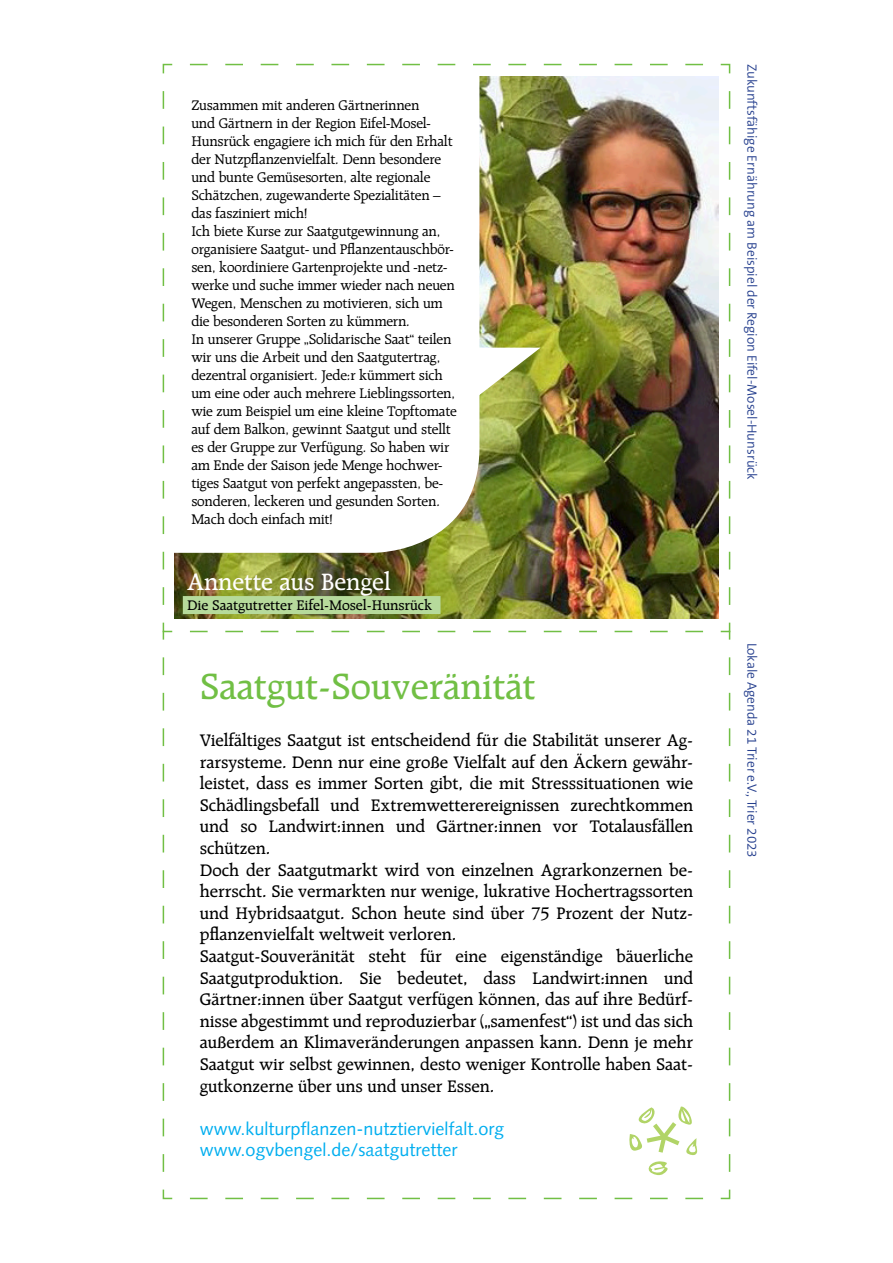
<style>
.page{position:relative;width:893px;height:1263px;background:#fff}
.page>*{position:absolute;margin:0;border:0;box-sizing:border-box;transform-origin:0 0}
.t1{font:500 39px "Raleigh";color:#71bf44}
.t2{font:500 25.5px "Raleigh";color:#fff}
.t3{font:500 18px/21.6px "Raleigh";color:#000}
.t4{font:18px/21.6px "Syntax";color:#00aeef}
.t5{font:15px/18px "Raleigh";letter-spacing:-.01em;color:#000}
.t6{font:500 15px "Raleigh";color:#000}
.t7{font:300 13.5px "The Sans B4";color:#253f8e}
</style>
<div class="page">
<img style="left:162px;top:63px;width:569px;height:566px">
<svg style="left:162px;top:629px;width:569px;height:571px"></svg>
<p class="t5" style="left:191px;top:96px;width:267px">Zusammen mit anderen Gärtnerinnen<br>und Gärtnern in der Region Eifel-Mosel-Hunsrück engagiere ich mich für den Erhalt der Nutzpflanzenvielfalt. Denn besondere und bunte Gemüsesorten, alte regionale Schätzchen, zugewanderte Spezialitäten – das fasziniert mich!<br>Ich biete Kurse zur Saatgutgewinnung an, organisiere Saatgut- und Pflanzentauschbör&shy;sen, koordiniere Gartenprojekte und -netz&shy;werke und suche immer wieder nach neuen Wegen, Menschen zu motivieren, sich um die besonderen Sorten zu kümmern.<br>In unserer Gruppe „Solidarische Saat“ teilen wir uns die Arbeit und den Saatgutertrag, dezentral organisiert. Jede:r kümmert sich um eine oder auch mehrere Lieblingssorten, wie zum Beispiel um eine kleine Topftomate auf dem Balkon, gewinnt Saatgut und stellt es der Gruppe zur Verfügung. So haben wir am Ende der Saison jede Menge hochwer&shy;tiges Saatgut von perfekt angepassten, be&shy;sonderen, leckeren und gesunden Sorten.<br>Mach doch einfach mit!</p>
<h2 class="t2" style="left:187px;top:568px;width:205px">Annette aus Bengel</h2>
<p class="t6" style="left:187px;top:597px;width:246px">Die Saatgutretter Eifel-Mosel-Hunsrück</p>
<h1 class="t1" style="left:200px;top:664px;width:337px">Saatgut-Souveränität</h1>
<p class="t3" style="left:200px;top:729px;width:495px">Vielfältiges Saatgut ist entscheidend für die Stabilität unserer Ag&shy;rarsysteme. Denn nur eine große Vielfalt auf den Äckern gewähr&shy;leistet, dass es immer Sorten gibt, die mit Stresssituationen wie Schädlingsbefall und Extremwetterereignissen zurechtkommen und so Landwirt:innen und Gärtner:innen vor Totalausfällen schützen.<br>Doch der Saatgutmarkt wird von einzelnen Agrarkonzernen be&shy;herrscht. Sie vermarkten nur wenige, lukrative Hochertragssorten und Hybridsaatgut. Schon heute sind über 75 Prozent der Nutz&shy;pflanzenvielfalt weltweit verloren.<br>Saatgut-Souveränität steht für eine eigenständige bäuerliche Saatgutproduktion. Sie bedeutet, dass Landwirt:innen und Gärtner:innen über Saatgut verfügen können, das auf ihre Bedürf&shy;nisse abgestimmt und reproduzierbar („samenfest“) ist und das sich außerdem an Klimaveränderungen anpassen kann. Denn je mehr Saatgut wir selbst gewinnen, desto weniger Kontrolle haben Saat&shy;gutkonzerne über uns und unser Essen.</p>
<p class="t4" style="left:200px;top:1118px;width:306px">www.kulturpflanzen-nutztiervielfalt.org www.ogvbengel.de/saatgutretter</p>
<p class="t7" style="left:759px;top:64px;width:418px;rotate:90deg">Zukunftsfähige Ernährung am Beispiel der Region Eifel-Mosel-Hunsrück</p>
<p class="t7" style="left:759px;top:642px;width:217px;rotate:90deg">Lokale Agenda 21 Trier e.V., Trier 2023</p>
</div>
